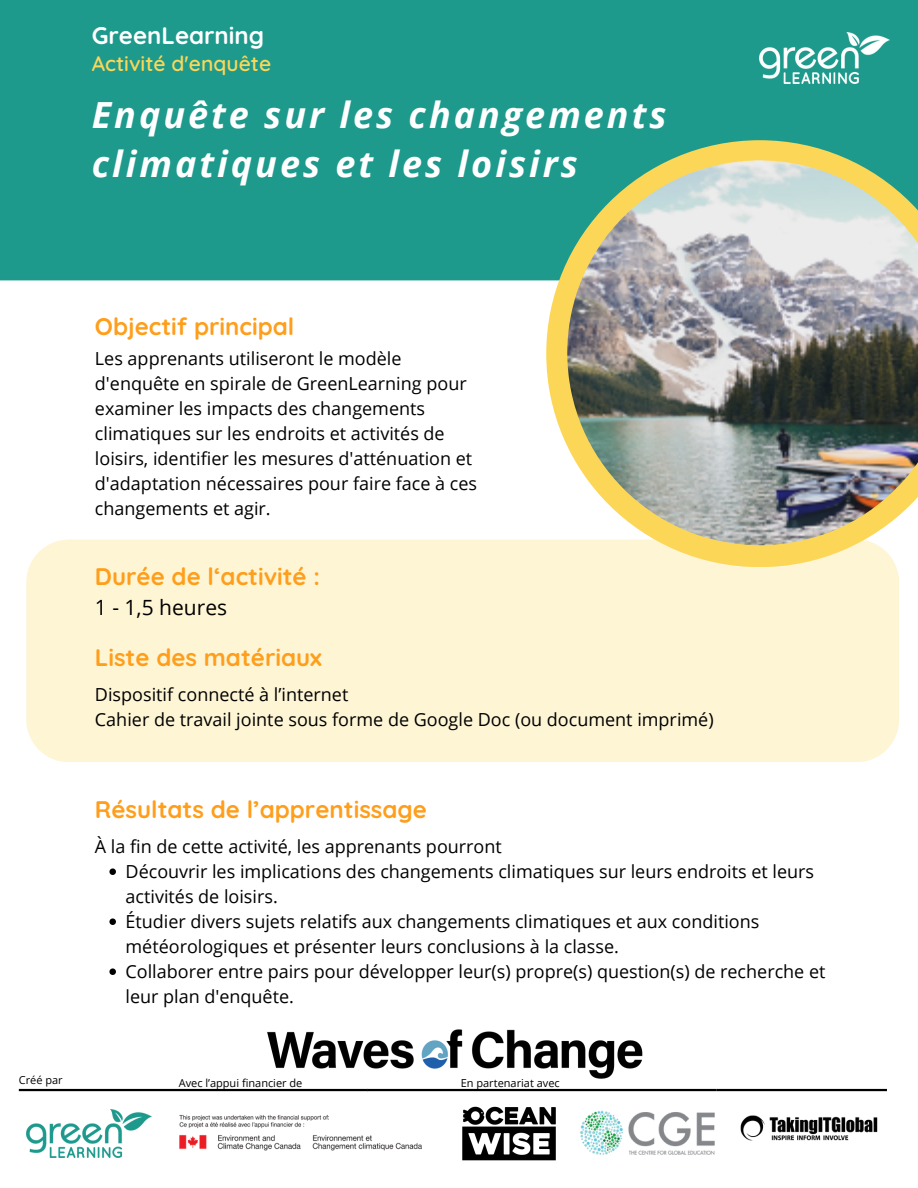
<style>
.page{position:relative;width:918px;height:1188px;background:#fff}
.page>*{position:absolute;margin:0;border:0;box-sizing:border-box;transform-origin:0 0}
.t1{font:italic 700 36px/49.5px "Open Sans";letter-spacing:.085em;color:#fff}
.t2{font:700 24px "Quicksand";color:#ff9e1b}
.t3{font:700 24px "Quicksand";color:#fff}
.t4{font:600 21px "Quicksand";color:#fcd757}
.t5{font:21px "Open Sans";color:#000}
.t6{font:18px/25px "Open Sans";color:#000}
.t7{font:10.95px "Open Sans";color:#000}
</style>
<div class="page">
<div style="left:0;top:0;width:918px;height:280px;background:#1e9a8d"></div>
<img style="left:760px;top:33px;width:129px;height:50px">
<div style="left:26px;top:540px;width:873px;height:222px;background:#fef5d5"></div>
<img style="left:267px;top:1029px;width:376px;height:50px">
<hr style="left:19px;top:1089px;width:349px;height:2px;background:#000">
<hr style="left:367px;top:1089px;width:349px;height:2px;background:#000">
<hr style="left:716px;top:1089px;width:171px;height:2px;background:#000">
<img style="left:462px;top:1106px;width:94px;height:55px">
<img style="left:740px;top:1115px;width:138px;height:26px">
<img style="left:179px;top:1114px;width:243px;height:37px">
<img style="left:26px;top:1109px;width:125px;height:49px">
<img style="left:580px;top:1110px;width:135px;height:45px">
<svg style="left:546px;top:140px;width:372px;height:427px;background:#b6cf9b"></svg>
<img style="left:567px;top:160px;width:351px;height:385px">
<svg style="left:109px;top:868px;width:7px;height:7px"></svg>
<svg style="left:109px;top:918px;width:7px;height:7px"></svg>
<svg style="left:109px;top:968px;width:7px;height:7px"></svg>
<p class="t3" style="left:92px;top:20px;width:174px">GreenLearning</p>
<p class="t4" style="left:92px;top:50px;width:181px">Activité d'enquête</p>
<h4 class="t1" style="left:92px;top:89px;width:576px">Enquête sur les changements climatiques et les loisirs</h4>
<h5 class="t2" style="left:95px;top:311px;width:201px">Objectif principal</h5>
<p class="t6" style="left:95px;top:345px;width:384px">Les apprenants utiliseront le modèle d'enquête en spirale de GreenLearning pour examiner les impacts des changements climatiques sur les endroits et activités de loisirs, identifier les mesures d'atténuation et d'adaptation nécessaires pour faire face à ces changements et agir.</p>
<h2 class="t2" style="left:95px;top:561px;width:227px">Durée de l‘activité :</h2>
<h2 class="t5" style="left:95px;top:592px;width:134px">1 - 1,5 heures</h2>
<h5 class="t2" style="left:95px;top:642px;width:228px">Liste des matériaux</h5>
<h2 class="t6" style="left:95px;top:681px;width:620px">Dispositif connecté à l’internet<br>Cahier de travail jointe sous forme de Google Doc (ou document imprimé)</h2>
<p class="t2" style="left:95px;top:794px;width:334px">Résultats de l’apprentissage</p>
<p class="t6" style="left:95px;top:833px;width:408px">À la fin de cette activité, les apprenants pourront</p>
<p class="t6" style="left:126px;top:858px;width:690px">Découvrir les implications des changements climatiques sur leurs endroits et leurs activités de loisirs.</p>
<p class="t6" style="left:126px;top:908px;width:635px">Étudier divers sujets relatifs aux changements climatiques et aux conditions météorologiques et présenter leurs conclusions à la classe.</p>
<p class="t6" style="left:126px;top:958px;width:701px">Collaborer entre pairs pour développer leur(s) propre(s) question(s) de recherche et leur plan d'enquête.</p>
<p class="t7" style="left:19px;top:1072px;width:45px">Créé par</p>
<p class="t7" style="left:179px;top:1075px;width:125px">Avec l’appui financier de</p>
<p class="t7" style="left:461px;top:1075px;width:101px">En partenariat avec</p>
</div>
